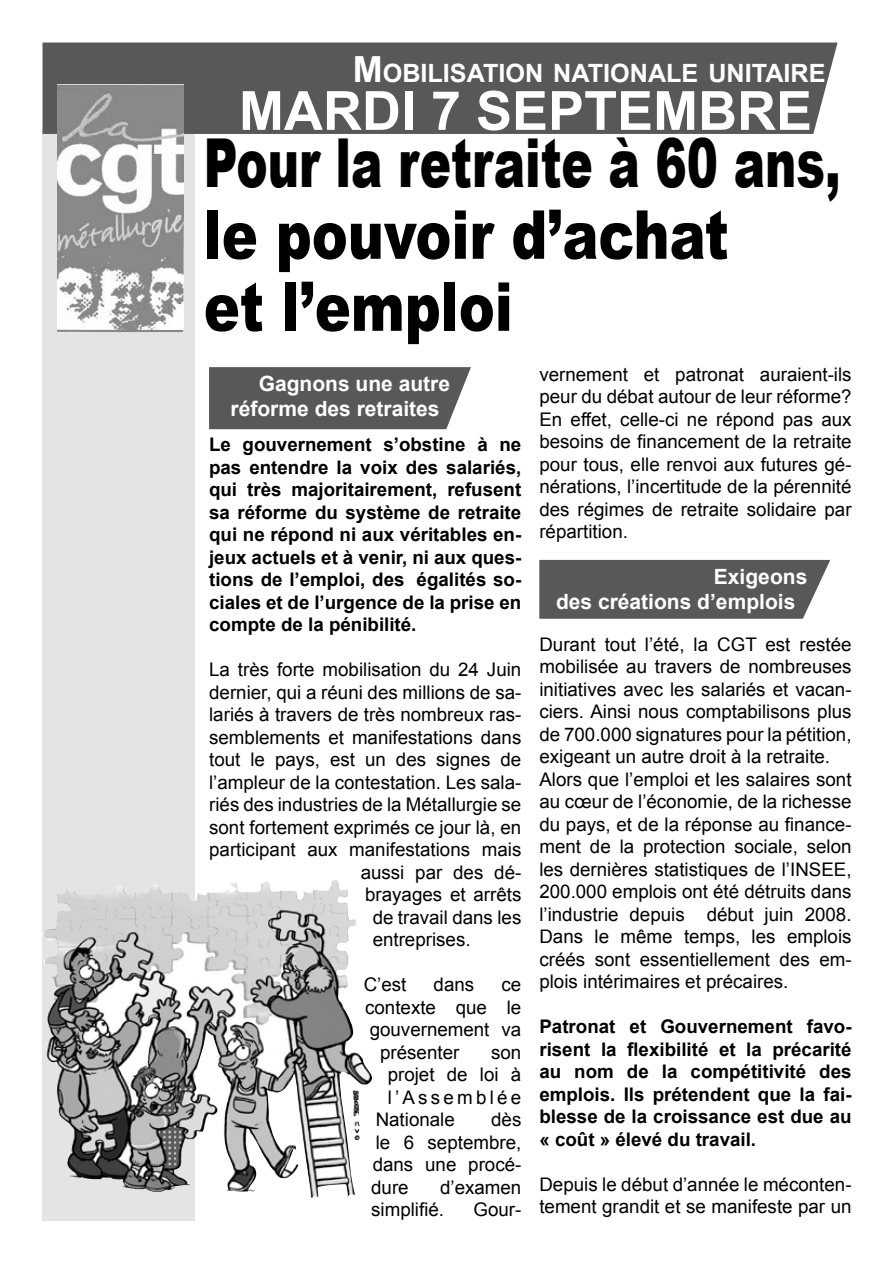
<style>
.page{position:relative;width:893px;height:1263px;background:#fff}
.page>*{position:absolute;margin:0;border:0;box-sizing:border-box;transform-origin:0 0}
.t1{font:900 67.5px/72px "Arial";color:#000;scale:.7 1}
.t2{font:700 54px "Arial";color:#fff}
.t3{font:700 25.2px "Arial";color:#fff}
.t4{font:700 21px/25.2px "Arial";color:#fff}
.t5{font:18.75px/22.5px "Arial";color:#000}
.t6{font:700 18.75px/22.5px "Arial";color:#000;text-align:justify}
.t7{font:18.75px "Arial";letter-spacing:.175em;color:#000}
.s1{font-size:36px}
.s2{color:#fff}
</style>
<div class="page">
<div style="left:43px;top:127px;width:152px;height:1093px;background:#e3e4e4"></div>
<div style="left:43px;top:43px;width:795px;height:91px;background:#58585a"></div>
<div style="left:209px;top:367px;width:262px;height:62px;background:#58585a"></div>
<div style="left:539px;top:560px;width:291px;height:59px;background:#58585a"></div>
<img style="left:42px;top:880px;width:292px;height:312px">
<img style="left:58px;top:85px;width:125px;height:247px">
<h3 class="t3" style="left:353px;top:56px;width:474px"><span class="s1">M</span>OBILISATION NATIONALE UNITAIRE</h3>
<h2 class="t2" style="left:239px;top:75px;width:575px">mardi 7 septembre</h2>
<h1 class="t1" style="left:204px;top:125px;width:912px">Pour la retraite à 60 ans, le pouvoir d’achat<br>et l’emploi</h1>
<p class="t4" style="left:231px;top:372px;width:221px;text-indent:28px">Gagnons une autre réforme des retraites</p>
<p class="t5" style="left:539px;top:363px;width:314px;text-align:justify">vernement et patronat auraient-ils peur du débat autour de leur réforme?<br>En effet, celle-ci ne répond pas aux besoins de financement de la retraite pour tous, elle renvoi aux futures gé&shy;nérations, l’incertitude de la pérennité des régimes de retraite solidaire par répartition.</p>
<p class="t6" style="left:209px;top:434px;width:314px">Le gouvernement s’obstine à ne pas entendre la voix des salariés, qui très majoritairement, refusent sa réforme du système de retraite qui ne répond ni aux véritables en&shy;jeux actuels et à venir, ni aux ques&shy;tions de l’emploi, des <span class="s2">i</span>égalités so&shy;ciales et de l’urgence de la prise en compte de la pénibilité.</p>
<p class="t5" style="left:209px;top:659px;width:314px">La très forte mobilisation du 24 Juin</p>
<p class="t5" style="left:209px;top:681px;width:314px">dernier, qui a réuni des millions de sa-</p>
<p class="t5" style="left:209px;top:704px;width:314px">lariés à travers de très nombreux ras-</p>
<p class="t5" style="left:209px;top:726px;width:314px">semblements et manifestations dans</p>
<p class="t5" style="left:209px;top:749px;width:314px">tout le pays, est un des signes de</p>
<p class="t5" style="left:209px;top:771px;width:314px">l’ampleur de la contestation. Les sala-</p>
<p class="t5" style="left:209px;top:794px;width:314px">riés des industries de la Métallurgie se</p>
<p class="t5" style="left:209px;top:816px;width:314px">sont fortement exprimés ce jour là, en</p>
<p class="t5" style="left:209px;top:839px;width:314px">participant aux manifestations mais</p>
<p class="t5" style="left:361px;top:861px;width:162px">aussi par des dé-</p>
<p class="t5" style="left:365px;top:884px;width:158px">brayages et arrêts</p>
<p class="t5" style="left:373px;top:906px;width:150px">de travail dans les</p>
<p class="t5" style="left:373px;top:929px;width:99px">entreprises.</p>
<p class="t5" style="left:364px;top:974px;width:44px">C’est</p>
<p class="t5" style="left:434px;top:974px;width:42px">dans</p>
<p class="t5" style="left:502px;top:974px;width:21px">ce</p>
<p class="t5" style="left:365px;top:996px;width:158px">contexte que le</p>
<p class="t5" style="left:370px;top:1019px;width:153px">gouvernement va</p>
<p class="t5" style="left:380px;top:1041px;width:81px">présenter</p>
<p class="t5" style="left:491px;top:1041px;width:32px">son</p>
<p class="t5" style="left:388px;top:1064px;width:135px">projet de loi à</p>
<p class="t7" style="left:388px;top:1085px;width:135px">l’Assemblée</p>
<p class="t5" style="left:376px;top:1109px;width:81px">Nationale</p>
<p class="t4" style="left:556px;top:564px;width:253px;text-indent:158px">Exigeons des créations d’emplois</p>
<p class="t5" style="left:539px;top:633px;width:314px">Durant tout l’été, la CGT est restée mobilisée au travers de nombreuses initiatives avec les salariés et vacan&shy;ciers. Ainsi nous comptabilisons plus de 700.000 signatures pour la pétition, exigeant un autre droit à la retraite.<br>Alors que l’emploi et les salaires sont au cœur de l’économie, de la richesse du pays, et de la réponse au finance&shy;ment de la protection sociale, selon les dernières statistiques de l’INSEE, 200.000 emplois ont été détruits dans l’industrie depuis début juin 2008.<br>Dans le même temps, les emplois créés sont essentiellement des em&shy;plois intérimaires et précaires.</p>
<p class="t6" style="left:539px;top:1016px;width:314px">Patronat et Gouvernement favo&shy;risent la flexibilité et la précarité au nom de la compétitivité des emplois. Ils prétendent que la fai&shy;blesse de la croissance est due au « coût » élevé du travail.</p>
<p class="t5" style="left:539px;top:1173px;width:314px">Depuis le début d’année le méconten&shy;tement grandit et se manifeste par un</p>
<p class="t5" style="left:371px;top:1109px;width:152px;text-align:justify;text-indent:120px">dès le 6 septembre, dans une procé&shy;dure</p>
<p class="t5" style="left:371px;top:1176px;width:152px;text-indent:69px">d’examen simplifié.</p>
<p class="t5" style="left:473px;top:1199px;width:49px">Gour-</p>
</div>
